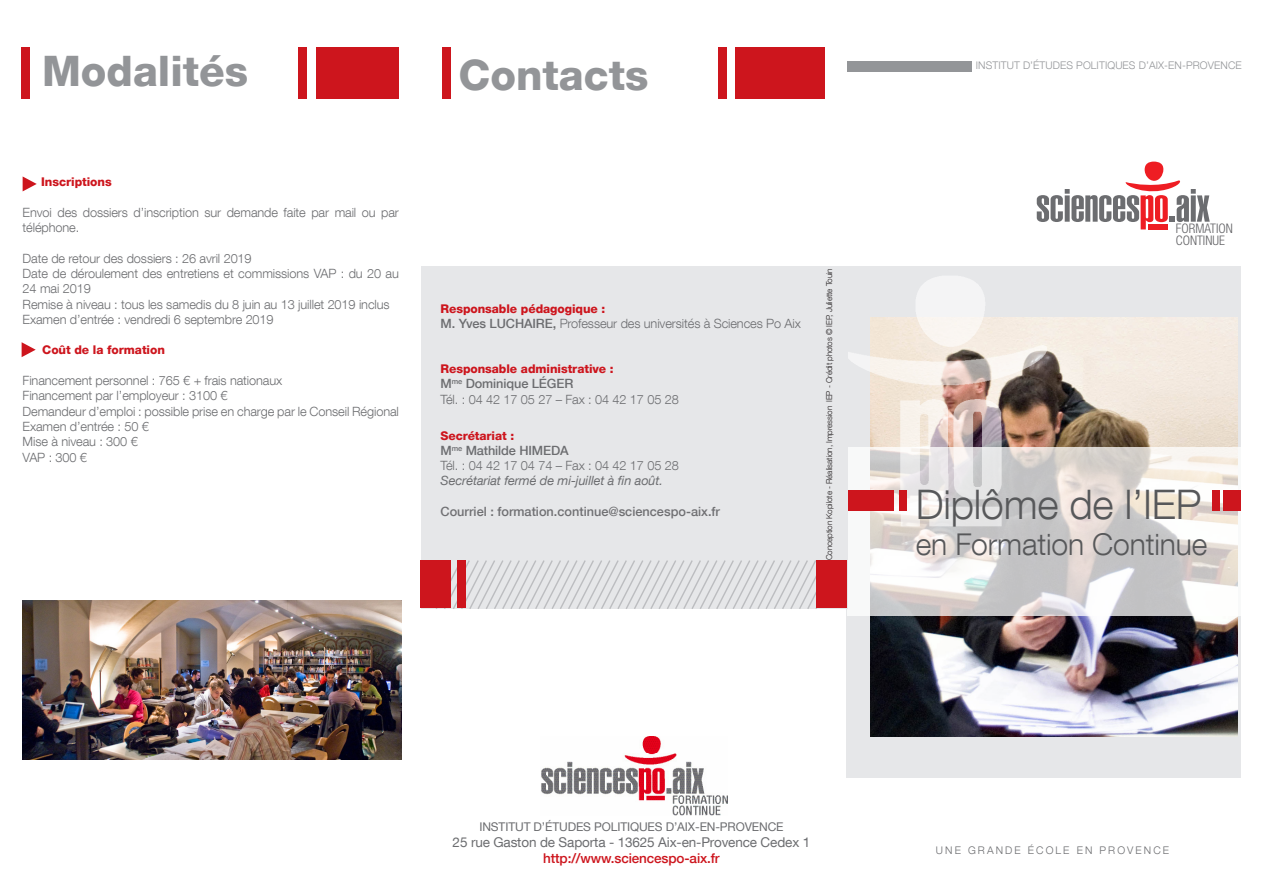
<style>
.page{position:relative;width:1263px;height:893px;background:#fff}
.page>*{position:absolute;margin:0;border:0;box-sizing:border-box;transform-origin:0 0}
.Titre1{font:800 42px "Helvetica Neue LT Com";color:#939598}
.t1{font:300 40.65px "Helvetica Neue LT Com";letter-spacing:-.005em;color:#57585a}
.t2{font:300 30px "Helvetica Neue LT Com";letter-spacing:-.005em;color:#57585a}
.textes{font:13.5px "Helvetica Neue LT Com";letter-spacing:-.01em;color:#6c6d70}
.textes-2{font:500 13.5px "Helvetica Neue LT Com";letter-spacing:-.01em;color:#cd151d}
.t3{font:300 condensed 13.2px/11.7px "Helvetica Neue";color:#636366}
.textes-3{font:300 12.75px/15.3px "Helvetica Neue LT Com";letter-spacing:-.01em;color:#6c6d70}
.textes-4{font:500 12.75px "Helvetica Neue LT Com";color:#707073}
.textes-5{font:italic 12.75px "Helvetica Neue LT Com";letter-spacing:-.01em;color:#6c6d70}
.textes-6{font:500 12.75px "Helvetica Neue LT Com";letter-spacing:-.01em;color:#6c6d70}
.sous_titres{font:800 12px "Helvetica Neue LT Com";letter-spacing:-.005em;color:#cd151d}
.textes-7{font:12px "Helvetica Neue LT Com";letter-spacing:-.01em;color:#6c6d70}
.textes-8{font:300 10.5px "Helvetica Neue LT Com";letter-spacing:.01em;color:#939598}
.textes-9{font:300 10.5px "Helvetica Neue LT Com";letter-spacing:.2em;color:#6c6d70}
.t4{font:300 8.1px "Helvetica Neue LT Com";letter-spacing:-.015em;color:#231f20}
.s1{font-weight:500}
</style>
<div class="page">
<div style="left:846px;top:266px;width:395px;height:512px;background:#e6e7e9"></div>
<img style="left:870px;top:317px;width:368px;height:419px">
<img style="left:848px;top:276px;width:228px;height:171px">
<div style="left:847px;top:62px;width:125px;height:10px;background:#939598"></div>
<svg style="left:1037px;top:162px;width:173px;height:67px"></svg>
<div style="left:1148px;top:224px;width:20px;height:5px;background:#ee1d23"></div>
<img style="left:541px;top:737px;width:187px;height:79px">
<svg style="left:847px;top:447px;width:394px;height:169px"></svg>
<div style="left:846px;top:490px;width:48px;height:21px;background:#cd151d"></div>
<div style="left:1224px;top:490px;width:17px;height:21px;background:#cd151d"></div>
<div style="left:900px;top:490px;width:7px;height:21px;background:#cd151d"></div>
<div style="left:1212px;top:490px;width:7px;height:21px;background:#cd151d"></div>
<div style="left:22px;top:48px;width:8px;height:51px;background:#cd151d"></div>
<div style="left:443px;top:48px;width:8px;height:51px;background:#cd151d"></div>
<div style="left:298px;top:48px;width:9px;height:51px;background:#cd151d"></div>
<div style="left:718px;top:48px;width:9px;height:51px;background:#cd151d"></div>
<div style="left:316px;top:48px;width:83px;height:51px;background:#cd151d"></div>
<div style="left:736px;top:48px;width:89px;height:51px;background:#cd151d"></div>
<div style="left:421px;top:266px;width:426px;height:343px;background:#e6e7e9"></div>
<svg style="left:436px;top:560px;width:381px;height:49px"></svg>
<div style="left:420px;top:560px;width:31px;height:48px;background:#cd151d"></div>
<div style="left:816px;top:560px;width:31px;height:48px;background:#cd151d"></div>
<div style="left:458px;top:560px;width:8px;height:48px;background:#cd151d"></div>
<svg style="left:23px;top:176px;width:14px;height:15px"></svg>
<svg style="left:22px;top:342px;width:14px;height:15px"></svg>
<img style="left:23px;top:601px;width:378px;height:158px">
<p class="Titre1" style="left:42px;top:46px;width:208px">Modalités</p>
<p class="Titre1" style="left:459px;top:50px;width:191px">Contacts</p>
<p class="sous_titres" style="left:41px;top:175px;width:72px">Inscriptions</p>
<p class="textes-3" style="left:23px;top:204px;width:378px">Envoi des dossiers d’inscription sur demande faite par mail ou par téléphone.</p>
<p class="textes-3" style="left:23px;top:250px;width:231px">Date de retour des dossiers : 26 avril 2019</p>
<p class="textes-3" style="left:23px;top:265px;width:378px">Date de déroulement des entretiens et commissions VAP : du 20 au<br>24 mai 2019</p>
<p class="textes-3" style="left:23px;top:296px;width:369px">Remise à niveau : tous les samedis du 8 juin au 13 juillet 2019 inclus</p>
<p class="textes-3" style="left:23px;top:311px;width:253px">Examen d’entrée : vendredi 6 septembre 2019</p>
<p class="sous_titres" style="left:42px;top:343px;width:124px">Coût de la formation</p>
<p class="textes-3" style="left:23px;top:373px;width:261px">Financement personnel : 765 € + frais nationaux</p>
<p class="textes-3" style="left:23px;top:388px;width:206px">Financement par l’employeur : 3100 €</p>
<p class="textes-3" style="left:23px;top:403px;width:378px">Demandeur d’emploi : possible prise en charge par le Conseil Régional</p>
<p class="textes-3" style="left:23px;top:418px;width:128px">Examen d’entrée : 50 €</p>
<p class="textes-3" style="left:23px;top:434px;width:117px">Mise à niveau : 300 €</p>
<p class="textes-3" style="left:23px;top:449px;width:66px">VAP : 300 €</p>
<p class="sous_titres" style="left:441px;top:301px;width:166px">Responsable pédagogique :</p>
<p class="textes-3" style="left:441px;top:315px;width:362px"><span class="s1">M. Yves LUCHAIRE,</span> Professeur des universités à Sciences Po Aix</p>
<p class="sous_titres" style="left:441px;top:361px;width:175px">Responsable administrative :</p>
<p class="textes-6" style="left:441px;top:376px;width:134px">M<sup>me</sup> Dominique LÉGER</p>
<p class="textes-3" style="left:441px;top:391px;width:240px">Tél. : 04 42 17 05 27 – Fax : 04 42 17 05 28</p>
<p class="sous_titres" style="left:441px;top:428px;width:75px">Secrétariat :</p>
<p class="textes-6" style="left:441px;top:443px;width:130px">M<sup>me</sup> Mathilde HIMEDA</p>
<p class="textes-3" style="left:441px;top:458px;width:240px">Tél. : 04 42 17 04 74 – Fax : 04 42 17 05 28</p>
<p class="textes-5" style="left:441px;top:473px;width:224px">Secrétariat fermé de mi-juillet à fin août.</p>
<p class="textes-4" style="left:441px;top:504px;width:281px">Courriel : formation.continue@sciencespo-aix.fr</p>
<p class="t4" style="left:824px;top:560px;width:293px;rotate:-90deg">Conception Kopilote - Réalisation, Impression IEP - Crédit photos © IEP, Juliette Touin</p>
<p class="textes-8" style="left:976px;top:59px;width:267px">INSTITUT D’ÉTUDES POLITIQUES D’AIX-EN-PROVENCE</p>
<p class="t3" style="left:1176px;top:223px;width:59px">FORMATION<br>CONTINUE</p>
<p class="t1" style="left:916px;top:480px;width:287px">Diplôme de l’IEP</p>
<p class="t2" style="left:916px;top:526px;width:293px">en Formation Continue</p>
<p class="textes-7" style="left:479px;top:819px;width:306px">INSTITUT D’ÉTUDES POLITIQUES D’AIX-EN-PROVENCE</p>
<p class="textes" style="left:453px;top:834px;width:359px">25 rue Gaston de Saporta - 13625 Aix-en-Provence Cedex 1</p>
<p class="textes-2" style="left:543px;top:850px;width:178px">http://www.sciencespo-aix.fr</p>
<p class="textes-9" style="left:936px;top:843px;width:235px">UNE GRANDE ÉCOLE EN PROVENCE</p>
</div>
